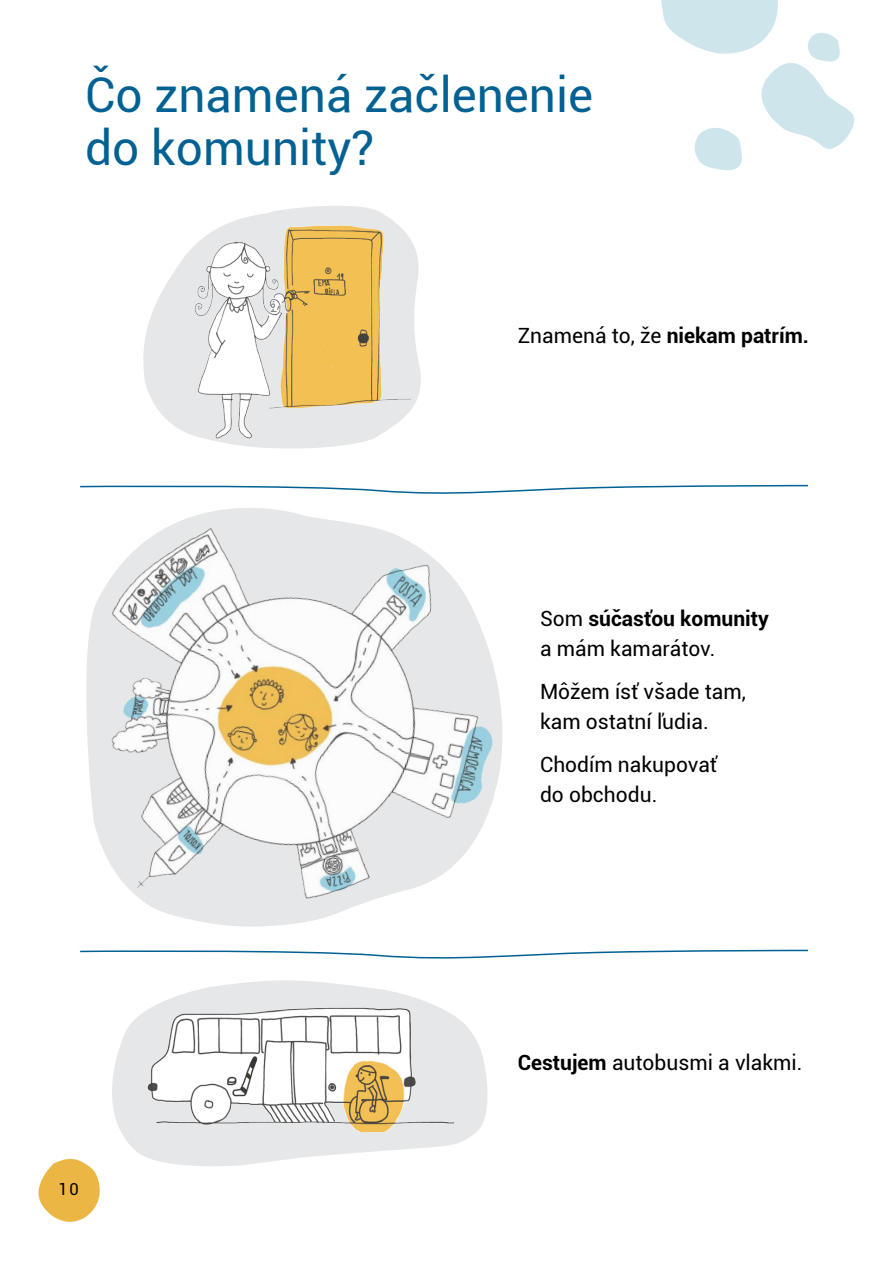
<style>
.page{position:relative;width:893px;height:1263px;background:#fff}
.page>*{position:absolute;margin:0;border:0;box-sizing:border-box;transform-origin:0 0}
.t1{font:47.85px/52.8px "Roboto";color:#006192}
.t2{font:21px/30px "Roboto";color:#000}
.t3{font:700 21px "Roboto";color:#000}
.t4{font:16.5px "Roboto";color:#000}
.s1{font-weight:400}
.s2{font-weight:700}
</style>
<div class="page">
<svg style="left:38px;top:1158px;width:62px;height:64px"></svg>
<svg style="left:112px;top:980px;width:376px;height:186px;fill:#e6e7e8"></svg>
<svg style="left:143px;top:206px;width:278px;height:227px"></svg>
<img style="left:86px;top:448px;width:417px;height:479px">
<svg style="left:80px;top:484px;width:728px;height:14px"></svg>
<svg style="left:80px;top:949px;width:728px;height:10px"></svg>
<img style="left:186px;top:216px;width:225px;height:232px">
<img style="left:137px;top:999px;width:319px;height:133px">
<svg style="left:661px;top:0;width:194px;height:171px"></svg>
<h1 class="t1" style="left:85px;top:67px;width:510px">Čo znamená začlenenie do komunity?</h1>
<p class="t3" style="left:518px;top:321px;width:293px"><span class="s1">Znamená to, že</span> niekam patrím.</p>
<p class="t4" style="left:59px;top:1177px;width:22px">10</p>
<p class="t2" style="left:540px;top:603px;width:230px">Som <span class="s2">súčasťou komunity </span>a mám kamarátov.</p>
<p class="t2" style="left:540px;top:675px;width:207px">Môžem ísť všade tam, kam ostatní ľudia.</p>
<p class="t2" style="left:540px;top:748px;width:179px">Chodím nakupovať do obchodu.</p>
<p class="t2" style="left:518px;top:1047px;width:286px"><span class="s2">Cestujem</span> autobusmi a vlakmi.</p>
</div>
